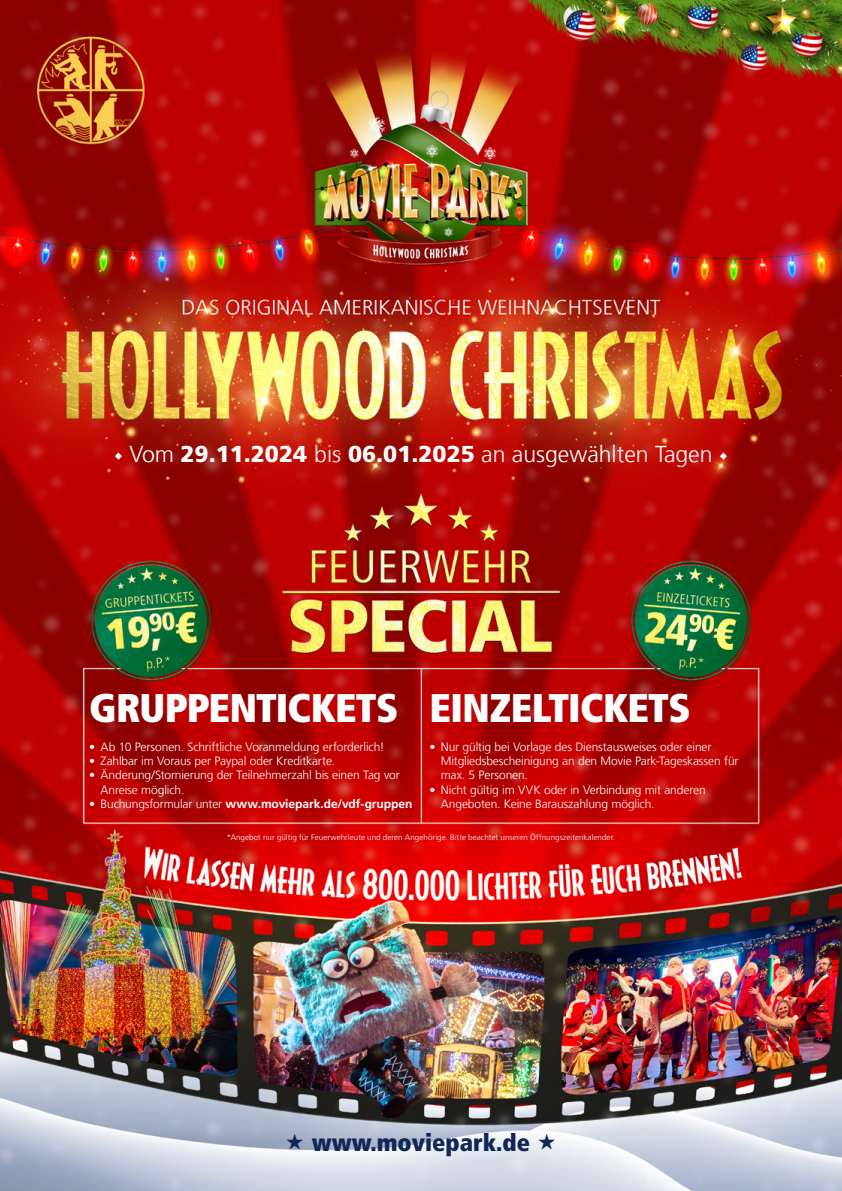
<style>
.page{position:relative;width:842px;height:1191px;background:#fff}
.page>*{position:absolute;margin:0;border:0;box-sizing:border-box;transform-origin:0 0}
.t1{font:900 condensed 40px "Frutiger LT Com";letter-spacing:-.015em;color:#fff}
.t2{font:900 condensed 24px "Frutiger LT Com";color:#102757}
.t3{font:300 23px "Frutiger LT Com";color:#fff}
.t4{font:300 12px/14.4px "Frutiger LT Com";letter-spacing:-.01em;color:#fff}
.t5{font:700 12px "Frutiger LT Com";letter-spacing:-.005em;color:#fff}
.t6{font:300 8px "Frutiger LT Com";letter-spacing:.005em;color:#fff}
.s1{font-family:"Acumin Pro"}
.s2{font-weight:900}
.s3{font-weight:300}
</style>
<div class="page">
<img style="left:0;top:0;width:842px;height:1191px">
<svg style="left:287px;top:1133px;width:16px;height:16px"></svg>
<svg style="left:539px;top:1133px;width:16px;height:16px"></svg>
<p class="t3" style="left:114px;top:441px;width:615px"><span class="s1">◆</span> Vom <span class="s2">29.11.2024</span> bis <span class="s2">06.01.2025</span> an ausgewählten Tagen <span class="s1">◆</span></p>
<p class="t1" style="left:89px;top:683px;width:310px">GRUPPENTICKETS</p>
<p class="t4" style="left:89px;top:739px;width:297px">• Ab 10 Personen. Schriftliche Voranmeldung erforderlich!</p>
<p class="t4" style="left:89px;top:753px;width:247px">• Zahlbar im Voraus per Paypal oder Kreditkarte.</p>
<p class="t4" style="left:101px;top:768px;width:301px;text-indent:-11px">• Änderung/Stornierung der Teilnehmerzahl bis einen Tag vor<br>Anreise möglich.</p>
<p class="t5" style="left:89px;top:797px;width:325px"><span class="s3">• Buchungsformular unter</span> www.moviepark.de/vdf-gruppen</p>
<p class="t1" style="left:429px;top:683px;width:263px">EINZELTICKETS</p>
<p class="t4" style="left:441px;top:739px;width:299px;text-indent:-11px">• Nur gültig bei Vorlage des Dienstausweises oder einer<br>Mitgliedsbescheinigung an den Movie Park-Tageskassen für max. 5 Personen.</p>
<p class="t4" style="left:441px;top:782px;width:266px;text-indent:-11px">• Nicht gültig im VVK oder in Verbindung mit anderen<br>Angeboten. Keine Barauszahlung möglich.</p>
<p class="t6" style="left:227px;top:832px;width:390px">*Angebot nur gültig für Feuerwehrleute und deren Angehörige. Bitte beachtet unseren Öffnungszeitenkalender.</p>
<p class="t2" style="left:312px;top:1128px;width:220px">www.moviepark.de</p>
</div>
